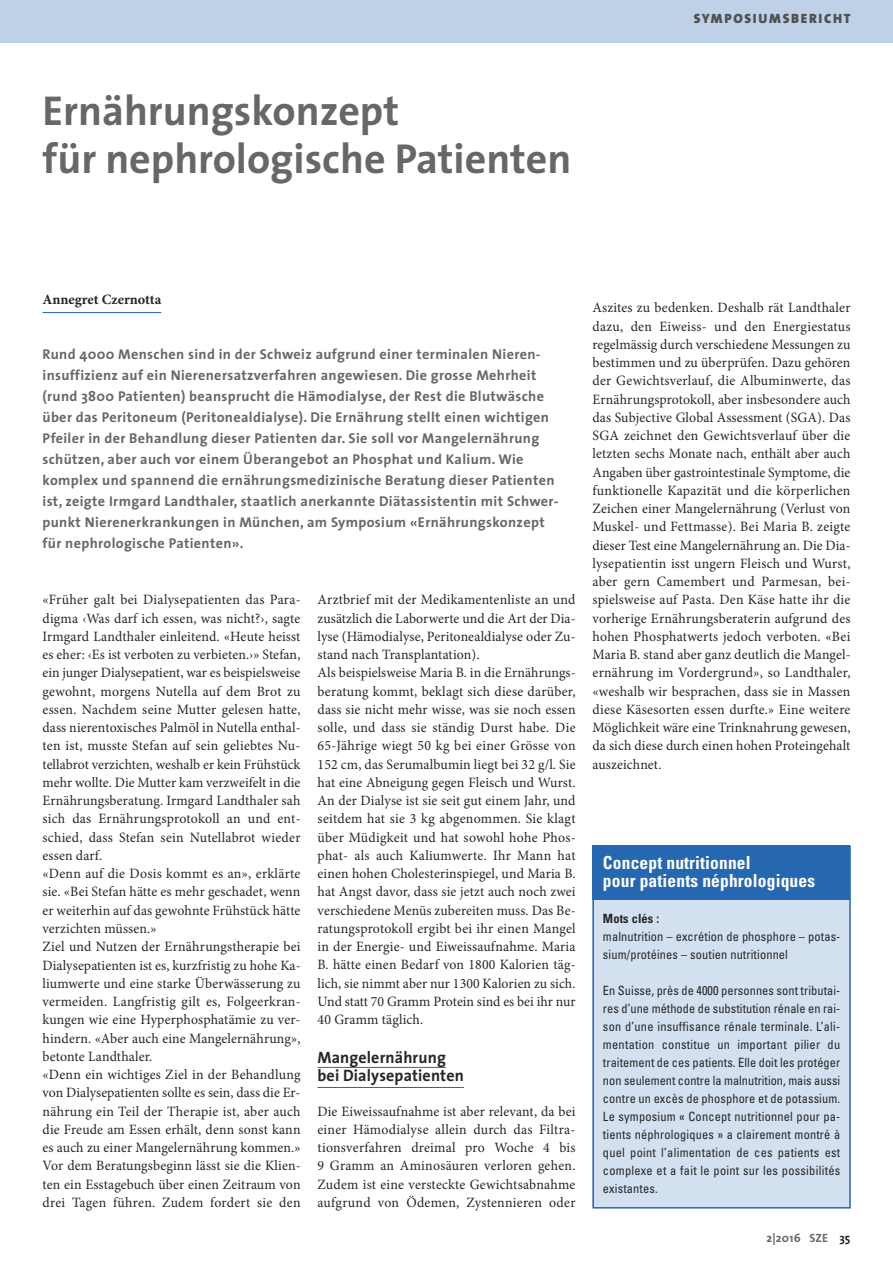
<style>
.page{position:relative;width:893px;height:1263px;background:#fff}
.page>*{position:absolute;margin:0;border:0;box-sizing:border-box;transform-origin:0 0}
.t1{font:700 42px/48px "The Sans";color:#686768}
.t2{font:700 condensed 18px/18px "Univers";letter-spacing:.01em;color:#fff}
.t3{font:700 16.5px/18.3px "The Sans";letter-spacing:.01em;color:#272627}
.t4{font:14.25px/18.3px "Minion Pro";letter-spacing:.01em;color:#272627}
.t5{font:700 14.25px/21px "The Sans";letter-spacing:.025em;color:#686768}
.t6{font:700 14.25px "Minion Pro";color:#272627}
.t7{font:900 13.5px "The Sans";letter-spacing:.125em;color:#525152}
.t8{font:condensed 12.75px/18px "Univers";letter-spacing:.01em;color:#272627}
.t9{font:700 condensed 12.75px "Univers";letter-spacing:.01em;color:#272627}
.t10{font:700 12px "The Sans";letter-spacing:.02em;color:#686768}
.s1{color:#272627}
</style>
<div class="page">
<div style="left:0;top:0;width:893px;height:43px;background:#bed1e7"></div>
<hr style="left:317px;top:1067px;width:129px;height:1px;background:#2567b0">
<hr style="left:317px;top:1087px;width:147px;height:1px;background:#2567b0">
<hr style="left:43px;top:312px;width:118px;height:1px;background:#2567b0">
<div style="left:592px;top:894px;width:258px;height:312px;background:#d3e0ef"></div>
<div style="left:592px;top:845px;width:258px;height:55px;background:#2567b0"></div>
<div style="left:592px;top:845px;width:259px;height:363px;border:2px solid #2567b0"></div>
<h1 class="t1" style="left:43px;top:91px;width:530px">Ernährungskonzept<br>für nephrologische Patienten</h1>
<p class="t7" style="left:694px;top:13px;width:158px">SYMPOSIUMSBERICHT</p>
<p class="t6" style="left:43px;top:294px;width:120px">Annegret Czernotta</p>
<p class="t5" style="left:43px;top:345px;width:517px">Rund 4000 Menschen sind in der Schweiz aufgrund einer terminalen Nieren&shy;insuffizienz auf ein Nierenersatzverfahren angewiesen. Die grosse Mehrheit (rund 3800 Patienten) beansprucht die Hämodialyse, der Rest die Blutwäsche über das Peritoneum (Peritonealdialyse). Die Ernährung stellt einen wichtigen Pfeiler in der Behandlung dieser Patienten dar. Sie soll vor Mangelernährung schützen, aber auch vor einem Überangebot an Phosphat und Kalium. Wie komplex und spannend die ernährungsmedizinische Beratung dieser Patienten ist, zeigte Irmgard Landthaler, staatlich anerkannte Diätassistentin mit Schwer&shy;punkt Nierenerkrankungen in München, am Symposium «Ernährungskonzept für nephrologische Patienten».</p>
<p class="t4" style="left:43px;top:592px;width:260px">«Früher galt bei Dialysepatienten das Para&shy;digma ‹Was darf ich essen, was nicht?›, sagte Irmgard Landthaler einleitend. «Heute heisst es eher: ‹Es ist verboten zu verbieten.›» Stefan, ein junger Dialysepatient, war es beispielsweise gewohnt, morgens Nutella auf dem Brot zu essen. Nachdem seine Mutter gelesen hatte, dass nierentoxisches Palmöl in Nutella enthal&shy;ten ist, musste Stefan auf sein geliebtes Nu&shy;tellabrot verzichten, weshalb er kein Frühstück mehr wollte. Die Mutter kam verzweifelt in die Ernährungsberatung. Irmgard Landthaler sah sich das Ernährungsprotokoll an und ent&shy;schied, dass Stefan sein Nutellabrot wieder essen darf.<br>«Denn auf die Dosis kommt es an», erklärte sie. «Bei Stefan hätte es mehr geschadet, wenn er weiterhin auf das gewohnte Frühstück hätte verzichten müssen.»<br>Ziel und Nutzen der Ernährungstherapie bei Dialysepatienten ist es, kurzfristig zu hohe Ka&shy;liumwerte und eine starke Überwässerung zu vermeiden. Langfristig gilt es, Folgeerkran&shy;kungen wie eine Hyperphosphatämie zu ver&shy;hindern. «Aber auch eine Mangelernährung», betonte Landthaler.<br>«Denn ein wichtiges Ziel in der Behandlung von Dialysepatienten sollte es sein, dass die Er&shy;nährung ein Teil der Therapie ist, aber auch die Freude am Essen erhält, denn sonst kann es auch zu einer Mangelernährung kommen.» Vor dem Beratungsbeginn lässt sie die Klien&shy;ten ein Esstagebuch über einen Zeitraum von drei Tagen führen. Zudem fordert sie den</p>
<p class="t4" style="left:318px;top:592px;width:260px">Arztbrief mit der Medikamentenliste an und zusätzlich die Laborwerte und die Art der Dia&shy;lyse (Hämodialyse, Peritonealdialyse oder Zu&shy;stand nach Transplantation).<br>Als beispielsweise Maria B. in die Ernährungs&shy;beratung kommt, beklagt sich diese darüber, dass sie nicht mehr wisse, was sie noch essen solle, und dass sie ständig Durst habe. Die 65-Jährige wiegt 50 kg bei einer Grösse von 152 cm, das Serumalbumin liegt bei 32 g/l. Sie hat eine Abneigung gegen Fleisch und Wurst.<br>An der Dialyse ist sie seit gut einem Jahr, und seitdem hat sie 3 kg abgenommen. Sie klagt über Müdigkeit und hat sowohl hohe Phos&shy;phat- als auch Kaliumwerte. Ihr Mann hat einen hohen Cholesterinspiegel, und Maria B. hat Angst davor, dass sie jetzt auch noch zwei verschiedene Menüs zubereiten muss. Das Be&shy;ratungsprotokoll ergibt bei ihr einen Mangel in der Energie- und Eiweissaufnahme. Maria B. hätte einen Bedarf von 1800 Kalorien täg&shy;lich, sie nimmt aber nur 1300 Kalorien zu sich.<br>Und statt 70 Gramm Protein sind es bei ihr nur 40 Gramm täglich.</p>
<p class="t3" style="left:317px;top:1049px;width:148px">Mangelernährung bei Dialysepatienten</p>
<p class="t4" style="left:317px;top:1103px;width:259px;text-align:justify">Die Eiweissaufnahme ist aber relevant, da bei einer Hämodialyse allein durch das Filtra&shy;tionsverfahren dreimal pro Woche 4 bis 9 Gramm an Aminosäuren verloren gehen.<br>Zudem ist eine versteckte Gewichtsabnahme aufgrund von Ödemen, Zystennieren oder</p>
<p class="t4" style="left:592px;top:300px;width:260px;text-align:justify">Aszites zu bedenken. Deshalb rät Landthaler dazu, den Eiweiss- und den Energiestatus regelmässig durch verschiedene Messungen zu bestimmen und zu überprüfen. Dazu gehören der Gewichtsverlauf, die Albuminwerte, das Ernährungsprotokoll, aber insbesondere auch das Subjective Global Assessment (SGA). Das SGA zeichnet den Gewichtsverlauf über die letzten sechs Monate nach, enthält aber auch Angaben über gastrointestinale Symptome, die funktionelle Kapazität und die körperlichen Zeichen einer Mangelernährung (Verlust von Muskel- und Fettmasse). Bei Maria B. zeigte dieser Test eine Mangelernährung an. Die Dia&shy;lysepatientin isst ungern Fleisch und Wurst, aber gern Camembert und Parmesan, bei&shy;spielsweise auf Pasta. Den Käse hatte ihr die vorherige Ernährungsberaterin aufgrund des hohen Phosphatwerts jedoch verboten. «Bei Maria B. stand aber ganz deutlich die Mangel&shy;ernährung im Vordergrund», so Landthaler, «weshalb wir besprachen, dass sie in Massen diese Käsesorten essen durfte.» Eine weitere Möglichkeit wäre eine Trinknahrung gewesen, da sich diese durch einen hohen Proteingehalt auszeichnet.</p>
<p class="t2" style="left:603px;top:855px;width:214px">Concept nutritionnel<br>pour patients néphrologiques</p>
<p class="t9" style="left:603px;top:914px;width:58px">Mots clés :</p>
<p class="t8" style="left:603px;top:928px;width:239px">malnutrition – excrétion de phosphore – potas&shy;sium/protéines – soutien nutritionnel</p>
<p class="t8" style="left:603px;top:982px;width:239px;text-align:justify">En Suisse, près de 4000 personnes sont tributai&shy;res d’une méthode de substitution rénale en rai&shy;son d’une insuffisance rénale terminale. L’ali&shy;mentation constitue un important pilier du traitement de ces patients. Elle doit les protéger non seulement contre la malnutrition, mais aussi contre un excès de phosphore et de potassium.<br>Le symposium « Concept nutritionnel pour pa&shy;tients néphrologiques » a clairement montré à quel point l’alimentation de ces patients est complexe et a fait le point sur les possibilités existantes.</p>
<p class="t10" style="left:766px;top:1233px;width:86px">2|2016 SZE <span class="s1">35</span></p>
</div>
